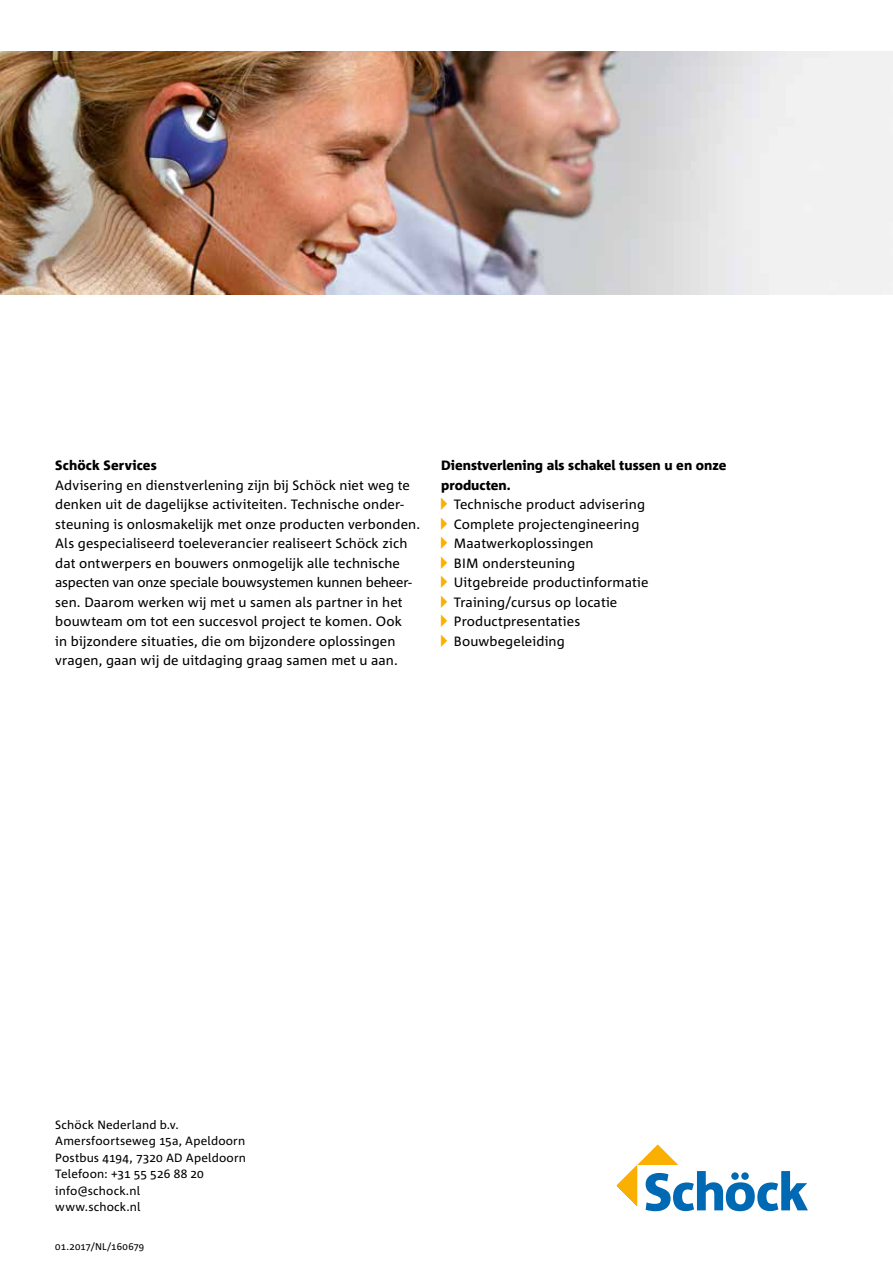
<style>
.page{position:relative;width:893px;height:1263px;background:#fff}
.page>*{position:absolute;margin:0;border:0;box-sizing:border-box;transform-origin:0 0}
.t1{font:13.5px/19.5px "Corpid E1 s";letter-spacing:.01em;color:#000}
.t2{font:800 13.5px/19.5px "Corpid E1 s";color:#000}
.t3{font:12px/16.5px "Corpid E1 s";letter-spacing:.015em;color:#000}
.t4{font:9.75px "Corpid E1 s";letter-spacing:.015em;color:#000}
.s1{font-family:"Spe Schoeck";font-size:15px;color:#f9b000}
</style>
<div class="page">
<hr style="left:892px;top:0;width:1px;height:1263px;background:#f6f6f6">
<hr style="left:892px;top:51px;width:1px;height:255px;background:#fff">
<img style="left:0;top:51px;width:893px;height:244px">
<svg style="left:617px;top:1144px;width:191px;height:67px"></svg>
<p class="t2" style="left:55px;top:455px;width:103px">Schöck Services</p>
<p class="t1" style="left:55px;top:475px;width:366px">Advisering en dienstverlening zijn bij Schöck niet weg te denken uit de dagelijkse activiteiten. Technische onder&shy;steuning is onlosmakelijk met onze producten verbonden.<br>Als gespecialiseerd toeleverancier realiseert Schöck zich dat ontwerpers en bouwers onmogelijk alle technische aspecten van onze speciale bouwsystemen kunnen beheer&shy;sen. Daarom werken wij met u samen als partner in het bouwteam om tot een succesvol project te komen. Ook<br>in bijzondere situaties, die om bijzondere oplossingen vragen, gaan wij de uitdaging graag samen met u aan.</p>
<p class="t2" style="left:441px;top:455px;width:287px">Dienstverlening als schakel tussen u en onze producten.</p>
<p class="t1" style="left:441px;top:494px;width:205px"><span class="s1">—</span> Technische product advisering</p>
<p class="t1" style="left:441px;top:514px;width:200px"><span class="s1">—</span> Complete projectengineering</p>
<p class="t1" style="left:441px;top:533px;width:154px"><span class="s1">—</span> Maatwerkoplossingen</p>
<p class="t1" style="left:441px;top:553px;width:135px"><span class="s1">—</span> BIM ondersteuning</p>
<p class="t1" style="left:441px;top:572px;width:209px"><span class="s1">—</span> Uitgebreide productinformatie</p>
<p class="t1" style="left:441px;top:592px;width:178px"><span class="s1">—</span> Training/cursus op locatie</p>
<p class="t1" style="left:441px;top:611px;width:141px"><span class="s1">—</span> Productpresentaties</p>
<p class="t1" style="left:441px;top:631px;width:125px"><span class="s1">—</span> Bouwbegeleiding</p>
<p class="t3" style="left:55px;top:1116px;width:192px">Schöck Nederland b.v.<br>Amersfoortseweg 15a, Apeldoorn<br>Postbus 4194, 7320 AD Apeldoorn<br>Telefoon: +31 55 526 88 20 info@schock.nl<br>www.schock.nl</p>
<p class="t4" style="left:55px;top:1241px;width:91px">01.2017/NL/160679</p>
</div>
